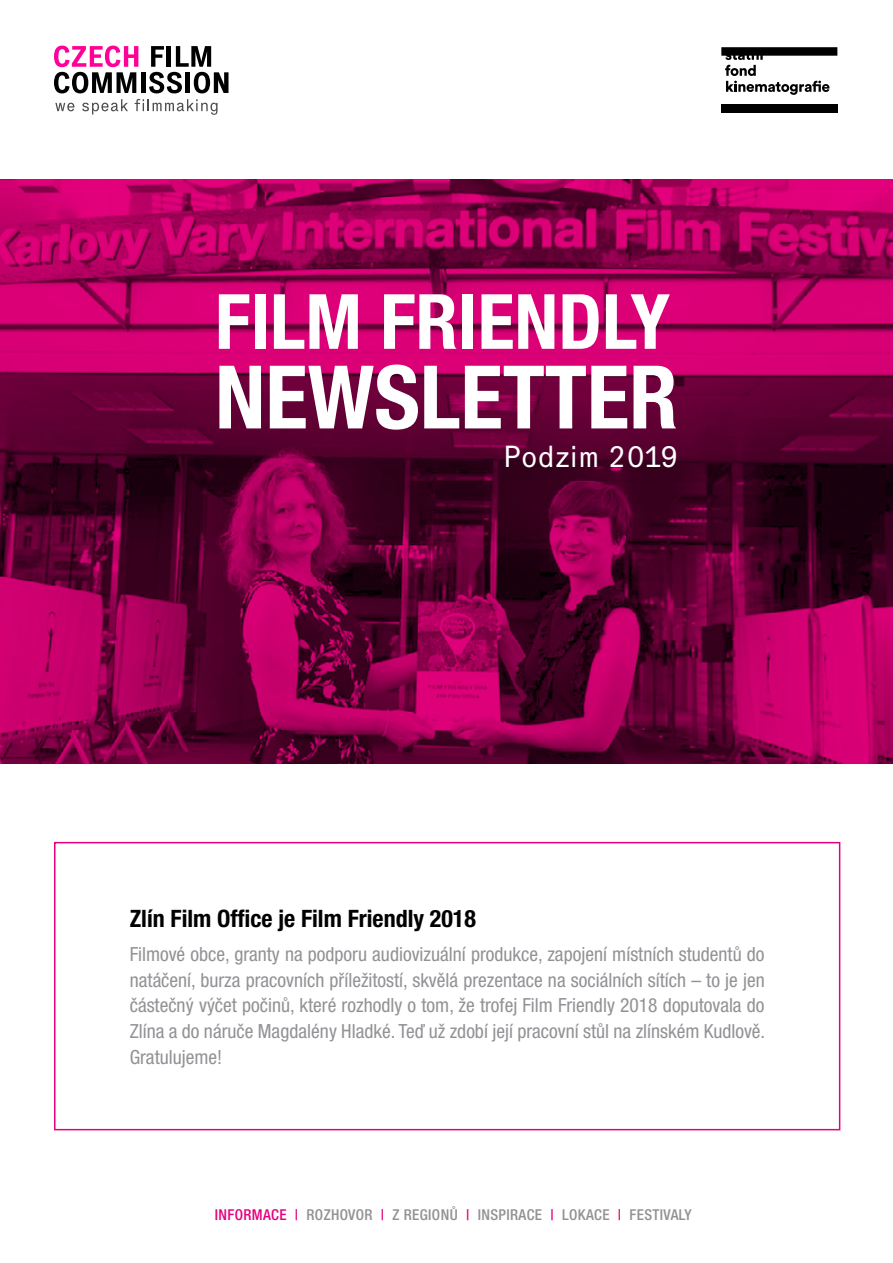
<style>
.page{position:relative;width:893px;height:1263px;background:#fff}
.page>*{position:absolute;margin:0;border:0;box-sizing:border-box;transform-origin:0 0}
.t1{font:700 87.75px "Helvetica Neue Cond CE";color:#fff}
.t2{font:700 76.35px "Helvetica Neue Cond CE";color:#fff}
.t3{font:30px "Executive";color:#fff}
.t4{font:700 24px "Helvetica Neue Cond CE";color:#000}
.t5{font:19.5px/25.5px "Helvetica Neue Cond CE";color:#929195;text-align:justify}
.t6{font:500 condensed 15px "Helvetica Neue CE";letter-spacing:.025em;color:#929195}
.s1{color:#e6007d}
</style>
<div class="page">
<svg style="left:0;top:179px;width:893px;height:584px;background:#850047"></svg>
<div style="left:54px;top:842px;width:786px;height:288px;border:2px solid #e6007d"></div>
<svg style="left:54px;top:46px;width:84px;height:47px"></svg>
<hr style="left:141px;top:72px;width:4px;height:21px;background:#000">
<svg style="left:149px;top:46px;width:79px;height:47px"></svg>
<svg style="left:55px;top:103px;width:19px;height:8px"></svg>
<svg style="left:82px;top:99px;width:46px;height:16px"></svg>
<svg style="left:135px;top:99px;width:83px;height:16px"></svg>
<svg style="left:721px;top:47px;width:116px;height:48px"></svg>
<div style="left:721px;top:104px;width:116px;height:8px;background:#000"></div>
<p class="t2" style="left:215px;top:279px;width:456px">FILM FRIENDLY</p>
<p class="t1" style="left:215px;top:348px;width:464px">NEWSLETTER</p>
<p class="t3" style="left:503px;top:439px;width:176px">Podzim 2019</p>
<p class="t4" style="left:130px;top:905px;width:348px">Zlín Film Office je Film Friendly 2018</p>
<p class="t5" style="left:130px;top:942px;width:637px">Filmové obce, granty na podporu audiovizuální produkce, zapojení místních studentů do natáčení, burza pracovních příležitostí, skvělá prezentace na sociálních sítích – to je jen částečný výčet počinů, které rozhodly o tom, že trofej Film Friendly 2018 doputovala do Zlína a do náruče Magdalény Hladké. Teď už zdobí její pracovní stůl na zlínském Kudlově.<br>Gratulujeme!</p>
<p class="t6" style="left:215px;top:1206px;width:478px"><span class="s1">INFORMACE |</span> ROZHOVOR <span class="s1">|</span> Z REGIONŮ <span class="s1">|</span> INSPIRACE <span class="s1">|</span> LOKACE <span class="s1">|</span> FESTIVALY</p>
</div>
